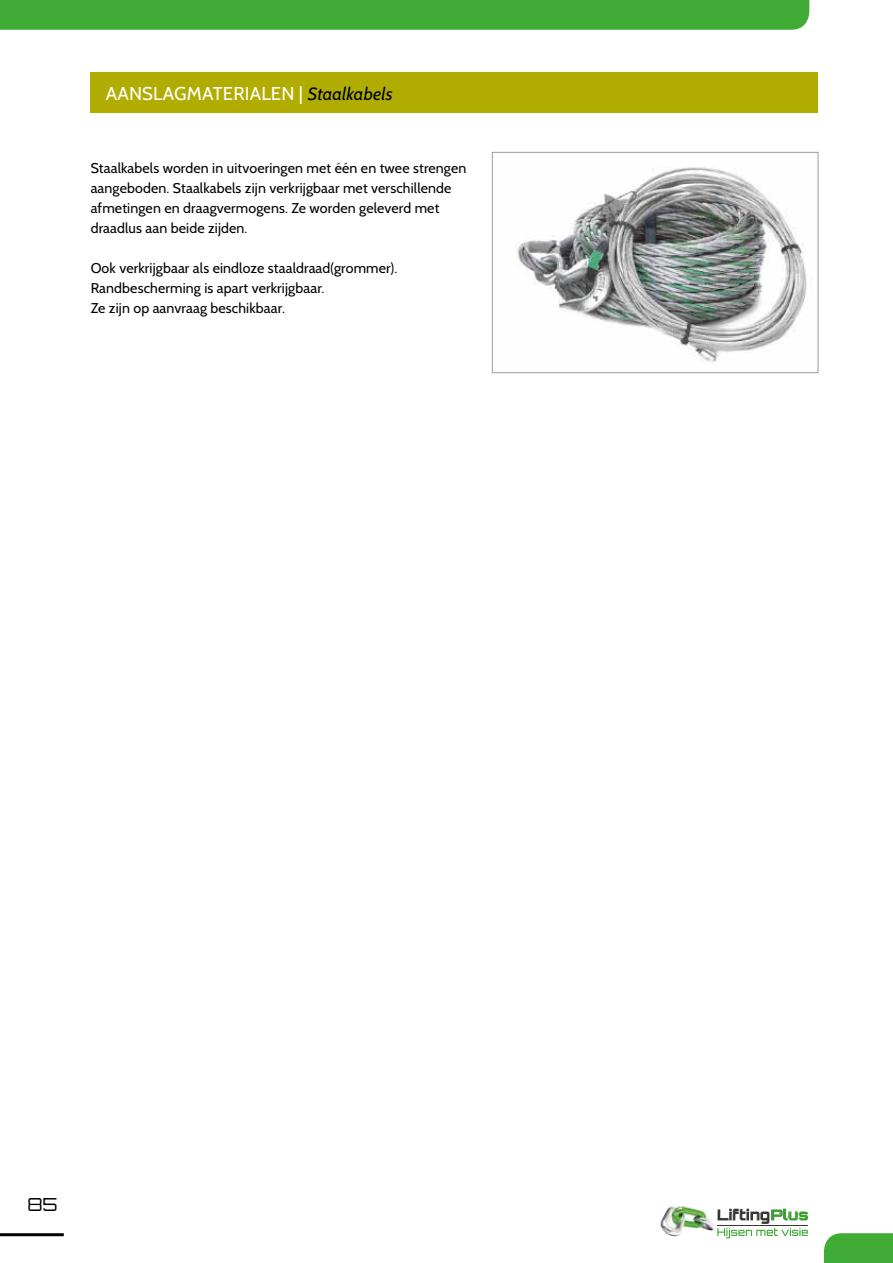
<style>
.page{position:relative;width:893px;height:1263px;background:#fff}
.page>*{position:absolute;margin:0;border:0;box-sizing:border-box;transform-origin:0 0}
.t1{font:18.6px "Cabin";letter-spacing:.01em;color:#fefefd}
.t2{font:300 18px "Orbitron";color:#000}
.t3{font:14.1px/20.1px "Cabin";letter-spacing:.01em;color:#000}
.s1{font-style:italic;font-size:17.7px;color:#000}
</style>
<div class="page">
<div style="left:91px;top:72px;width:727px;height:40px;background:#b0ac00"></div>
<img style="left:517px;top:167px;width:290px;height:195px">
<div style="left:492px;top:152px;width:326px;height:221px;border:1px solid #9d9d9c"></div>
<div style="left:0;top:0;width:809px;height:30px;background:#40ab35"></div>
<div style="left:824px;top:1233px;width:69px;height:30px;background:#40ab35"></div>
<hr style="left:0;top:1233px;width:64px;height:3px;background:#000">
<svg style="left:717px;top:1208px;width:91px;height:30px"></svg>
<img style="left:660px;top:1205px;width:54px;height:31px">
<h1 class="t1" style="left:106px;top:82px;width:288px">AANSLAGMATERIALEN | <span class="s1">Staalkabels</span></h1>
<p class="t3" style="left:91px;top:158px;width:377px">Staalkabels worden in uitvoeringen met één en twee strengen aangeboden. Staalkabels zijn verkrijgbaar met verschillende afmetingen en draagvermogens. Ze worden geleverd met draadlus aan beide zijden.</p>
<p class="t3" style="left:91px;top:258px;width:308px">Ook verkrijgbaar als eindloze staaldraad(grommer).<br>Randbescherming is apart verkrijgbaar.<br>Ze zijn op aanvraag beschikbaar.</p>
<p class="t2" style="left:28px;top:1193px;width:31px">85</p>
</div>
